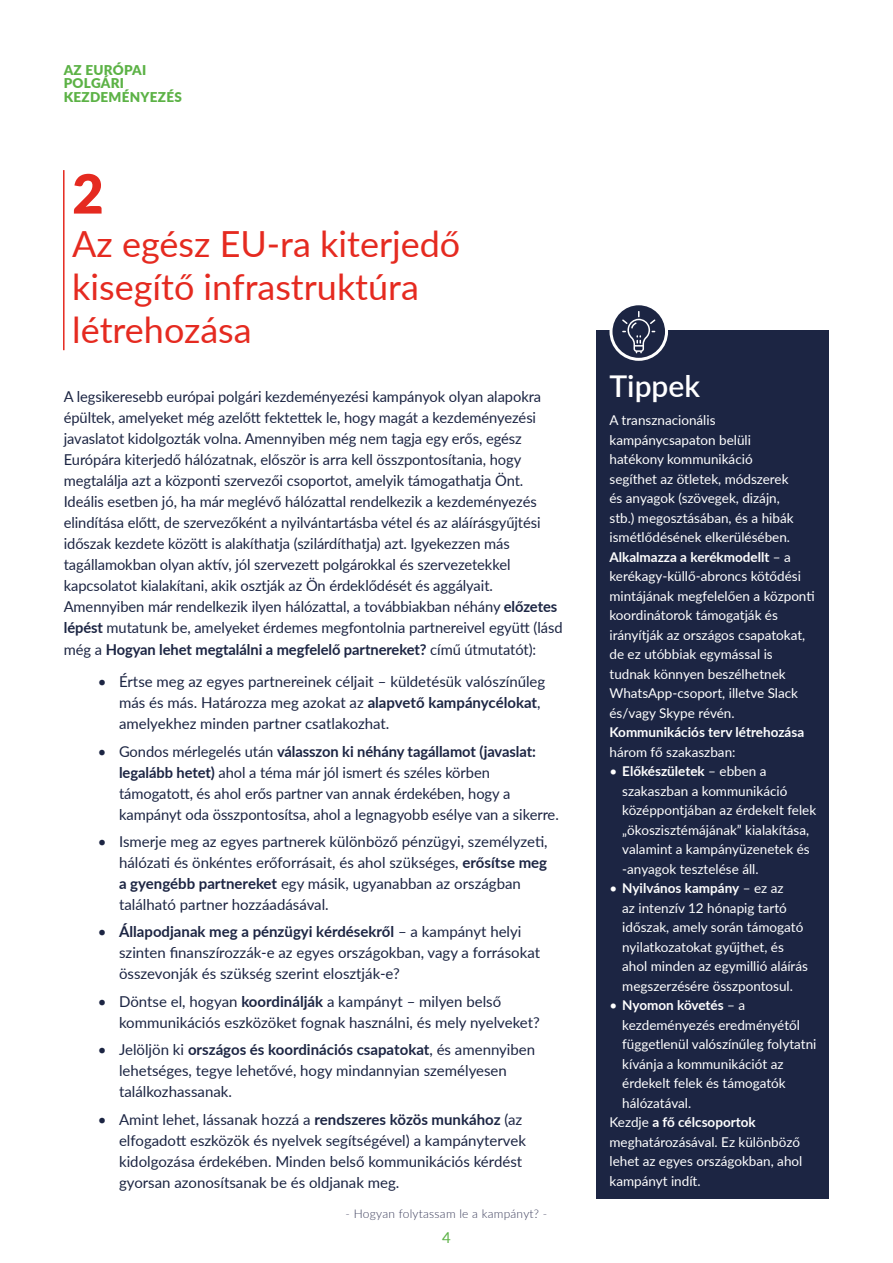
<style>
.page{position:relative;width:893px;height:1263px;background:#fff}
.page>*{position:absolute;margin:0;border:0;box-sizing:border-box;transform-origin:0 0}
.t1{font:900 54px "Lato";color:#e52a20}
.t2{font:36px/43.2px "Lato";color:#e52a20}
.t3{font:600 30px "Lato";color:#fff}
.t4{font:15px/21px "Lato";letter-spacing:-.005em;color:#1c2543}
.t5{font:15px "Lato";color:#5cb246}
.t6{font:13.5px/19.5px "Lato";color:#fff}
.t7{font:700 13.5px "Lato";color:#fff}
.t8{font:900 13.5px/13.5px "Lato";letter-spacing:.02em;color:#5cb246}
.t9{font:300 12px "Lato";letter-spacing:.02em;color:#3c3e5c}
.s1{font-weight:700}
.s2{font-weight:400}
</style>
<div class="page">
<hr style="left:63px;top:170px;width:2px;height:180px;background:#e52a20">
<div style="left:597px;top:331px;width:232px;height:868px;background:#1c2543"></div>
<svg style="left:611px;top:304px;width:55px;height:55px"></svg>
<div style="left:609px;top:302px;width:59px;height:59px;border:3px solid #fff;border-radius:50%"></div>
<svg style="left:622px;top:311px;width:33px;height:42px"></svg>
<p class="t8" style="left:64px;top:62px;width:120px">AZ EURÓPAI<br>POLGÁRI<br>KEZDEMÉNYEZÉS</p>
<h1 class="t1" style="left:72px;top:153px;width:33px">2</h1>
<h2 class="t2" style="left:72px;top:221px;width:390px">Az egész EU-ra kiterjedő kisegítő infrastruktúra létrehozása</h2>
<p class="t4" style="left:64px;top:386px;width:500px">A legsikeresebb európai polgári kezdeményezési kampányok olyan alapokra épültek, amelyeket még azelőtt fektettek le, hogy magát a kezdeményezési javaslatot kidolgozták volna. Amennyiben még nem tagja egy erős, egész Európára kiterjedő hálózatnak, először is arra kell összpontosítania, hogy megtalálja azt a központi szervezői csoportot, amelyik támogathatja Önt.<br>Ideális esetben jó, ha már meglévő hálózattal rendelkezik a kezdeményezés elindítása előtt, de szervezőként a nyilvántartásba vétel és az aláírásgyűjtési időszak kezdete között is alakíthatja (szilárdíthatja) azt. Igyekezzen más tagállamokban olyan aktív, jól szervezett polgárokkal és szervezetekkel kapcsolatot kialakítani, akik osztják az Ön érdeklődését és aggályait.<br>Amennyiben már rendelkezik ilyen hálózattal, a továbbiakban néhány <span class="s1">előzetes lépést</span> mutatunk be, amelyeket érdemes megfontolnia partnereivel együtt (lásd még a <span class="s1">Hogyan lehet megtalálni a megfelelő partnereket?</span> című útmutatót):</p>
<p class="t4" style="left:119px;top:671px;width:428px;text-indent:-21px">• Értse meg az egyes partnereinek céljait – küldetésük valószínűleg más és más. Határozza meg azokat az <span class="s1">alapvető kampánycélokat</span>, amelyekhez minden partner csatlakozhat.</p>
<p class="t4" style="left:119px;top:740px;width:441px;text-indent:-21px">• Gondos mérlegelés után <span class="s1">válasszon ki néhány tagállamot (javaslat: legalább hetet)</span> ahol a téma már jól ismert és széles körben támogatott, és ahol erős partner van annak érdekében, hogy a kampányt oda összpontosítsa, ahol a legnagyobb esélye van a sikerre.</p>
<p class="t4" style="left:119px;top:830px;width:430px;text-indent:-21px">• Ismerje meg az egyes partnerek különböző pénzügyi, személyzeti, hálózati és önkéntes erőforrásait, és ahol szükséges, <span class="s1">erősítse meg a gyengébb partnereket</span> egy másik, ugyanabban az országban található partner hozzáadásával.</p>
<p class="t4" style="left:119px;top:921px;width:422px;text-indent:-21px">• <span class="s1">Állapodjanak meg a pénzügyi kérdésekről</span> – a kampányt helyi szinten finanszírozzák-e az egyes országokban, vagy a forrásokat összevonják és szükség szerint elosztják-e?</p>
<p class="t4" style="left:119px;top:990px;width:422px;text-indent:-21px">• Döntse el, hogyan <span class="s1">koordinálják</span> a kampányt – milyen belső kommunikációs eszközöket fognak használni, és mely nyelveket?</p>
<p class="t4" style="left:119px;top:1038px;width:418px;text-indent:-21px">• Jelöljön ki <span class="s1">országos és koordinációs csapatokat</span>, és amennyiben lehetséges, tegye lehetővé, hogy mindannyian személyesen találkozhassanak.</p>
<p class="t4" style="left:119px;top:1108px;width:408px;text-indent:-21px">• Amint lehet, lássanak hozzá a <span class="s1">rendszeres közös munkához</span> (az elfogadott eszközök és nyelvek segítségével) a kampánytervek kidolgozása érdekében. Minden belső kommunikációs kérdést gyorsan azonosítsanak be és oldjanak meg.</p>
<p class="t9" style="left:346px;top:1206px;width:203px">- Hogyan folytassam le a kampányt? -</p>
<p class="t5" style="left:442px;top:1227px;width:10px">4</p>
<h3 class="t3" style="left:609px;top:365px;width:92px">Tippek</h3>
<p class="t6" style="left:609px;top:410px;width:207px">A transznacionális kampánycsapaton belüli<br>hatékony kommunikáció<br>segíthet az ötletek, módszerek<br>és anyagok (szövegek, dizájn,<br>stb.) megosztásában, és a hibák ismétlődésének elkerülésében.<br><span class="s1">Alkalmazza a kerékmodellt</span> – a kerékagy-küllő-abroncs kötődési mintájának megfelelően a központi koordinátorok támogatják és irányítják az országos csapatokat, de ez utóbbiak egymással is tudnak könnyen beszélhetnek<br>WhatsApp-csoport, illetve Slack és/vagy Skype révén.</p>
<p class="t7" style="left:609px;top:722px;width:196px">Kommunikációs terv létrehozása</p>
<p class="t6" style="left:609px;top:742px;width:128px">három fő szakaszban:</p>
<p class="t6" style="left:622px;top:761px;width:195px;text-indent:-13px">• <span class="s1">Előkészületek</span> – ebben a szakaszban a kommunikáció középpontjában az érdekelt felek „ökoszisztémájának” kialakítása, valamint a kampányüzenetek és -anyagok tesztelése áll.</p>
<p class="t6" style="left:622px;top:878px;width:187px;text-indent:-13px">• <span class="s1">Nyilvános kampány</span> – ez az<br>az intenzív 12 hónapig tartó időszak, amely során támogató nyilatkozatokat gyűjthet, és ahol minden az egymillió aláírás megszerzésére összpontosul.</p>
<p class="t7" style="left:609px;top:995px;width:137px"><span class="s2">•</span> Nyomon követés <span class="s2">– a</span></p>
<p class="t6" style="left:622px;top:1014px;width:179px">kezdeményezés eredményétől</p>
<p class="t6" style="left:622px;top:1034px;width:196px">függetlenül valószínűleg folytatni</p>
<p class="t6" style="left:622px;top:1053px;width:163px">kívánja a kommunikációt az</p>
<p class="t6" style="left:622px;top:1073px;width:165px">érdekelt felek és támogatók</p>
<p class="t6" style="left:622px;top:1092px;width:70px">hálózatával.</p>
<p class="t7" style="left:609px;top:1112px;width:148px"><span class="s2">Kezdje</span> a fő célcsoportok</p>
<p class="t6" style="left:609px;top:1131px;width:192px">meghatározásával. Ez különböző</p>
<p class="t6" style="left:609px;top:1151px;width:194px">lehet az egyes országokban, ahol</p>
<p class="t6" style="left:609px;top:1170px;width:93px">kampányt indít.</p>
</div>
